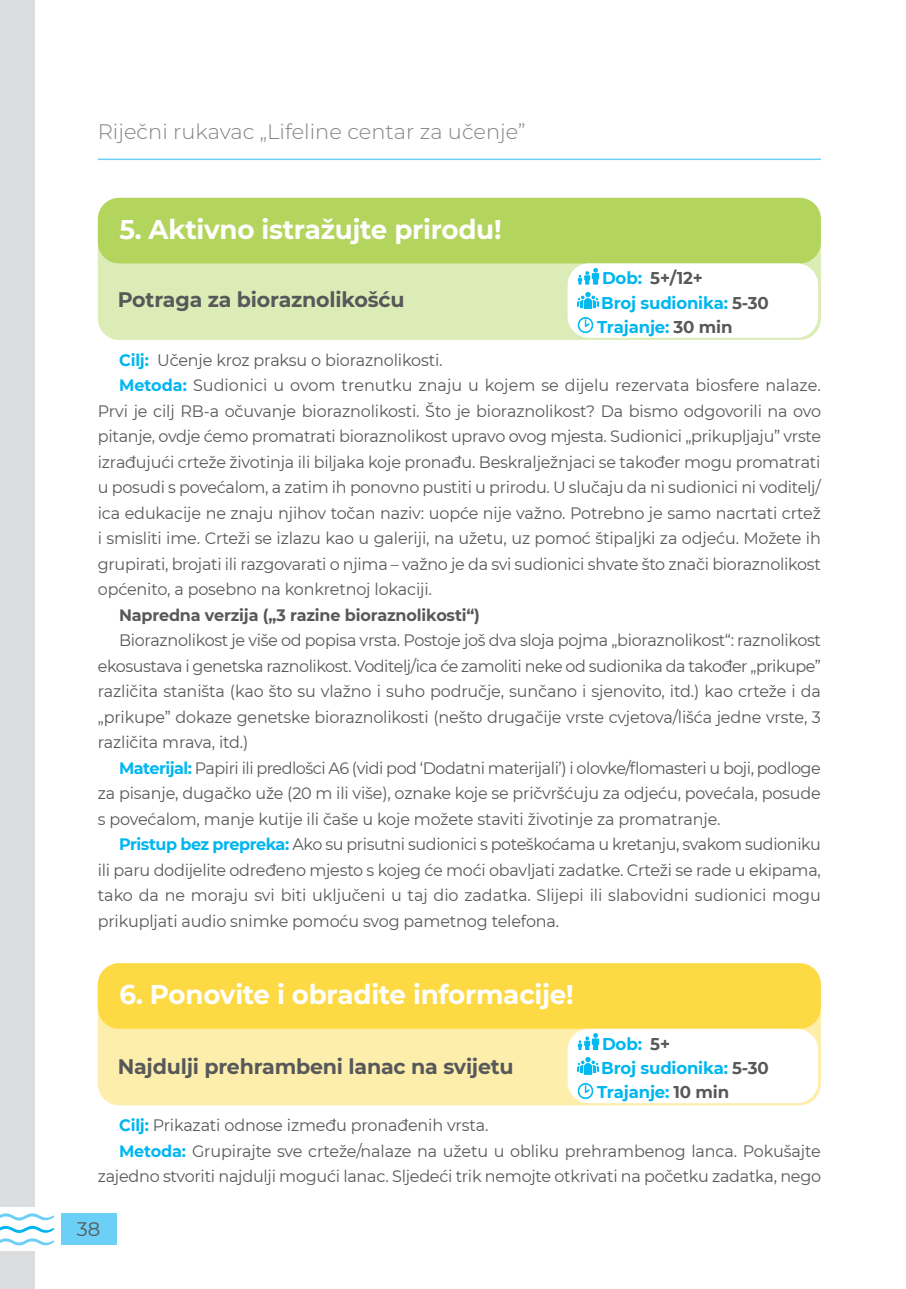
<style>
.page{position:relative;width:906px;height:1289px;background:#fff}
.page>*{position:absolute;margin:0;border:0;box-sizing:border-box;transform-origin:0 0}
.t1{font:700 27px "Montserrat";letter-spacing:-.01em;color:#fff}
.t2{font:700 21px "Montserrat";letter-spacing:-.01em;color:#57585a}
.t3{font:300 21px "Montserrat";color:#808285}
.t4{font:19.5px "Montserrat";color:#57585a}
.t5{font:700 16.95px/24.3px "Montserrat";letter-spacing:-.01em;color:#00b6f0}
.t6{font:16.5px/25.5px "Montserrat";letter-spacing:-.01em;color:#57585a;text-align:justify}
.t7{font:700 16.5px "Montserrat";letter-spacing:-.01em;color:#57585a}
.s1{color:#57585a}
.s2{font-weight:700;color:#00b6f0}
</style>
<div class="page">
<div style="left:61px;top:1213px;width:55px;height:32px;background:#6bcff6"></div>
<svg style="left:0;top:1213px;width:54px;height:32px"></svg>
<div style="left:0;top:0;width:34px;height:1205px;background:#dcdddf"></div>
<div style="left:0;top:1251px;width:34px;height:37px;background:#dcdddf"></div>
<hr style="left:98px;top:158px;width:723px;height:2px;background:#6bcff6">
<div style="left:98px;top:198px;width:723px;height:142px;background:#dcecb6;border-radius:21px"></div>
<div style="left:98px;top:198px;width:723px;height:65px;background:#b3d55e;border-radius:21px"></div>
<div style="left:567px;top:263px;width:251px;height:75px;background:#fff;border-radius:21px"></div>
<img style="left:577px;top:268px;width:21px;height:16px">
<img style="left:577px;top:292px;width:21px;height:17px">
<img style="left:577px;top:317px;width:16px;height:16px">
<div style="left:98px;top:963px;width:723px;height:142px;background:#feeeab;border-radius:21px"></div>
<div style="left:98px;top:963px;width:723px;height:65px;background:#fdda44;border-radius:21px"></div>
<div style="left:567px;top:1028px;width:251px;height:75px;background:#fff;border-radius:21px"></div>
<img style="left:577px;top:1032px;width:21px;height:17px">
<img style="left:577px;top:1057px;width:21px;height:17px">
<img style="left:577px;top:1083px;width:16px;height:15px">
<p class="t3" style="left:98px;top:118px;width:429px">Riječni rukavac „Lifeline centar za učenje”</p>
<h1 class="t1" style="left:119px;top:209px;width:383px">5. Aktivno istražujte prirodu!</h1>
<p class="t2" style="left:118px;top:284px;width:288px">Potraga za bioraznolikošću</p>
<p class="t5" style="left:597px;top:265px;width:173px">Dob: <span class="s1">5+/12+<br></span>Broj sudionika: <span class="s1">5-30<br></span>Trajanje: <span class="s1">30 min</span></p>
<p class="t6" style="left:119px;top:346px;width:325px"><span class="s2">Cilj:</span> Učenje kroz praksu o bioraznolikosti.</p>
<p class="t6" style="left:119px;top:372px;width:703px"><span class="s2">Metoda:</span> Sudionici u ovom trenutku znaju u kojem se dijelu rezervata biosfere nalaze.</p>
<p class="t6" style="left:98px;top:397px;width:725px">Prvi je cilj RB-a očuvanje bioraznolikosti. Što je bioraznolikost? Da bismo odgovorili na ovo</p>
<p class="t6" style="left:98px;top:423px;width:725px">pitanje, ovdje ćemo promatrati bioraznolikost upravo ovog mjesta. Sudionici „prikupljaju” vrste</p>
<p class="t6" style="left:98px;top:448px;width:724px">izrađujući crteže životinja ili biljaka koje pronađu. Beskralježnjaci se također mogu promatrati</p>
<p class="t6" style="left:98px;top:474px;width:724px">u posudi s povećalom, a zatim ih ponovno pustiti u prirodu. U slučaju da ni sudionici ni voditelj/</p>
<p class="t6" style="left:98px;top:499px;width:724px">ica edukacije ne znaju njihov točan naziv: uopće nije važno. Potrebno je samo nacrtati crtež</p>
<p class="t6" style="left:98px;top:525px;width:724px">i smisliti ime. Crteži se izlazu kao u galeriji, na užetu, uz pomoć štipaljki za odjeću. Možete ih</p>
<p class="t6" style="left:98px;top:550px;width:724px">grupirati, brojati ili razgovarati o njima – važno je da svi sudionici shvate što znači bioraznolikost</p>
<p class="t6" style="left:98px;top:576px;width:336px">općenito, a posebno na konkretnoj lokaciji.</p>
<p class="t7" style="left:119px;top:603px;width:362px">Napredna verzija („3 razine bioraznolikosti“)</p>
<p class="t6" style="left:98px;top:627px;width:724px;text-indent:21px">Bioraznolikost je više od popisa vrsta. Postoje još dva sloja pojma „bioraznolikost“: raznolikost ekosustava i genetska raznolikost. Voditelj/ica će zamoliti neke od sudionika da također „prikupe” različita staništa (kao što su vlažno i suho područje, sunčano i sjenovito, itd.) kao crteže i da „prikupe” dokaze genetske bioraznolikosti (nešto drugačije vrste cvjetova/lišća jedne vrste, 3 različita mrava, itd.)</p>
<p class="t6" style="left:98px;top:754px;width:724px;text-indent:21px"><span class="s2">Materijal:</span> Papiri ili predlošci A6 (vidi pod ‘Dodatni materijali’) i olovke/flomasteri u boji, podloge za pisanje, dugačko uže (20 m ili više), oznake koje se pričvršćuju za odjeću, povećala, posude s povećalom, manje kutije ili čaše u koje možete staviti životinje za promatranje.</p>
<p class="t6" style="left:98px;top:831px;width:724px;text-indent:21px"><span class="s2">Pristup bez prepreka:</span> Ako su prisutni sudionici s poteškoćama u kretanju, svakom sudioniku ili paru dodijelite određeno mjesto s kojeg će moći obavljati zadatke. Crteži se rade u ekipama, tako da ne moraju svi biti uključeni u taj dio zadatka. Slijepi ili slabovidni sudionici mogu prikupljati audio snimke pomoću svog pametnog telefona.</p>
<h1 class="t1" style="left:119px;top:974px;width:456px">6. Ponovite i obradite informacije!</h1>
<p class="t2" style="left:118px;top:1051px;width:397px">Najdulji prehrambeni lanac na svijetu</p>
<p class="t5" style="left:597px;top:1030px;width:173px">Dob: <span class="s1">5+<br></span>Broj sudionika: <span class="s1">5-30<br></span>Trajanje: <span class="s1">10 min</span></p>
<p class="t6" style="left:119px;top:1111px;width:371px"><span class="s2">Cilj:</span> Prikazati odnose između pronađenih vrsta.</p>
<p class="t6" style="left:119px;top:1137px;width:703px"><span class="s2">Metoda:</span> Grupirajte sve crteže/nalaze na užetu u obliku prehrambenog lanca. Pokušajte</p>
<p class="t6" style="left:98px;top:1162px;width:725px">zajedno stvoriti najdulji mogući lanac. Sljedeći trik nemojte otkrivati na početku zadatka, nego</p>
<p class="t4" style="left:77px;top:1215px;width:25px">38</p>
</div>
